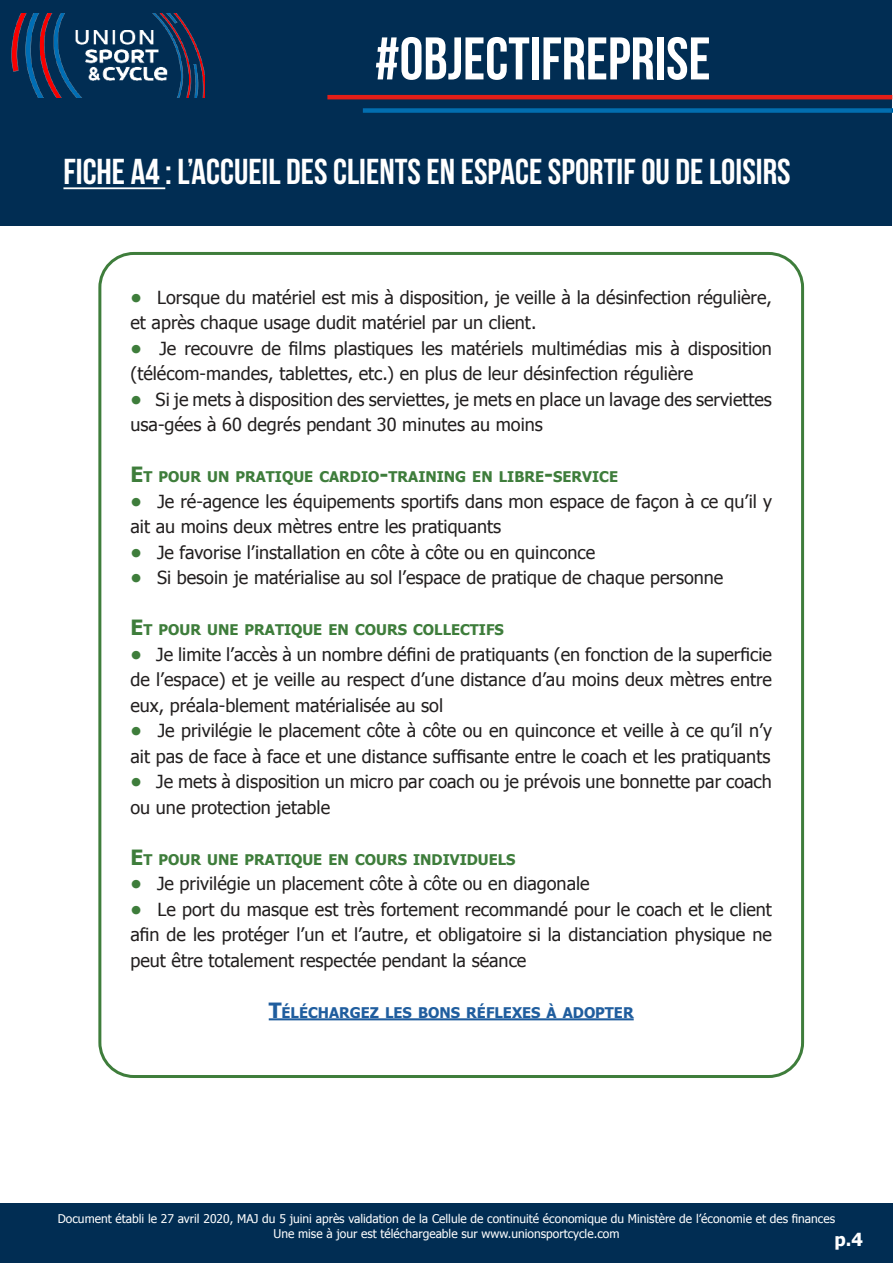
<style>
.page{position:relative;width:893px;height:1263px;background:#fff}
.page>*{position:absolute;margin:0;border:0;box-sizing:border-box;transform-origin:0 0}
.t1{font:700 60px "Bebas Neue";color:#fff}
.t2{font:700 36px "Bebas Neue";color:#fff}
.t3{font:18px/25.5px "Tahoma";color:#221f1f}
.t4{font:700 18px "Tahoma";color:#fff}
.t5{font:700 14.7px "Tahoma";color:#3e7d3b}
.t6{font:700 14.7px "Tahoma";color:#1f5d9e}
.t7{font:12px/14.4px "Tahoma";color:#fff;text-align:center}
.s1{font-weight:700;color:#3e7d3b}
.s2{font-size:21px}
</style>
<div class="page">
<div style="left:0;top:1203px;width:893px;height:60px;background:#012d53"></div>
<div style="left:1px;top:0;width:891px;height:225px;background:#012d53"></div>
<hr style="left:63px;top:187px;width:102px;height:2px;background:#fff">
<img style="left:11px;top:14px;width:193px;height:83px">
<hr style="left:327px;top:95px;width:565px;height:4px;background:#e41e18">
<div style="left:363px;top:108px;width:530px;height:5px;background:#026eb0"></div>
<hr style="left:269px;top:1018px;width:365px;height:2px;background:#1f5d9e">
<h1 class="t1" style="left:375px;top:24px;width:337px">#OBJECTIFREPRISE</h1>
<h2 class="t2" style="left:63px;top:151px;width:729px">FICHE A4 : L’ACCUEIL DES CLIENTS EN ESPACE SPORTIF OU DE LOISIRS</h2>
<p class="t3" style="left:130px;top:284px;width:643px"><span class="s1">•</span> Lorsque du matériel est mis à disposition, je veille à la désinfection régulière, et après chaque usage dudit matériel par un client.</p>
<p class="t3" style="left:130px;top:335px;width:643px"><span class="s1">•</span> Je recouvre de films plastiques les matériels multimédias mis à disposition (télécom-mandes, tablettes, etc.) en plus de leur désinfection régulière</p>
<p class="t3" style="left:130px;top:386px;width:643px"><span class="s1">•</span> Si je mets à disposition des serviettes, je mets en place un lavage des serviettes usa-gées à 60 degrés pendant 30 minutes au moins</p>
<p class="t5" style="left:130px;top:470px;width:489px"><span class="s2">E</span>T POUR UN PRATIQUE CARDIO<span class="s2">-</span>TRAINING EN LIBRE<span class="s2">-</span>SERVICE</p>
<p class="t3" style="left:130px;top:488px;width:643px"><span class="s1">•</span> Je ré-agence les équipements sportifs dans mon espace de façon à ce qu’il y ait au moins deux mètres entre les pratiquants</p>
<p class="t3" style="left:130px;top:539px;width:466px"><span class="s1">•</span> Je favorise l’installation en côte à côte ou en quinconce</p>
<p class="t3" style="left:130px;top:566px;width:594px"><span class="s1">•</span> Si besoin je matérialise au sol l’espace de pratique de chaque personne</p>
<p class="t5" style="left:130px;top:623px;width:375px"><span class="s2">E</span>T POUR UNE PRATIQUE EN COURS COLLECTIFS</p>
<p class="t3" style="left:130px;top:641px;width:643px;text-align:justify"><span class="s1">•</span> Je limite l’accès à un nombre défini de pratiquants (en fonction de la superficie de l’espace) et je veille au respect d’une distance d’au moins deux mètres entre eux, préala-blement matérialisée au sol</p>
<p class="t3" style="left:130px;top:717px;width:643px"><span class="s1">•</span> Je privilégie le placement côte à côte ou en quinconce et veille à ce qu’il n’y ait pas de face à face et une distance suffisante entre le coach et les pratiquants</p>
<p class="t3" style="left:130px;top:768px;width:643px"><span class="s1">•</span> Je mets à disposition un micro par coach ou je prévois une bonnette par coach ou une protection jetable</p>
<p class="t5" style="left:130px;top:853px;width:387px"><span class="s2">E</span>T POUR UNE PRATIQUE EN COURS INDIVIDUELS</p>
<p class="t3" style="left:130px;top:870px;width:461px"><span class="s1">•</span> Je privilégie un placement côte à côte ou en diagonale</p>
<p class="t3" style="left:130px;top:896px;width:643px;text-align:justify"><span class="s1">•</span> Le port du masque est très fortement recommandé pour le coach et le client afin de les protéger l’un et l’autre, et obligatoire si la distanciation physique ne peut être totalement respectée pendant la séance</p>
<p class="t6" style="left:269px;top:1006px;width:366px"><span class="s2">T</span>ÉLÉCHARGEZ LES BONS RÉFLEXES À ADOPTER</p>
<p class="t7" style="left:58px;top:1211px;width:779px">Document établi le 27 avril 2020, MAJ du 5 juini après validation de la Cellule de continuité économique du Ministère de l’économie et des finances<br>Une mise à jour est téléchargeable sur www.unionsportcycle.com</p>
<p class="t4" style="left:834px;top:1232px;width:30px">p.4</p>
</div>
